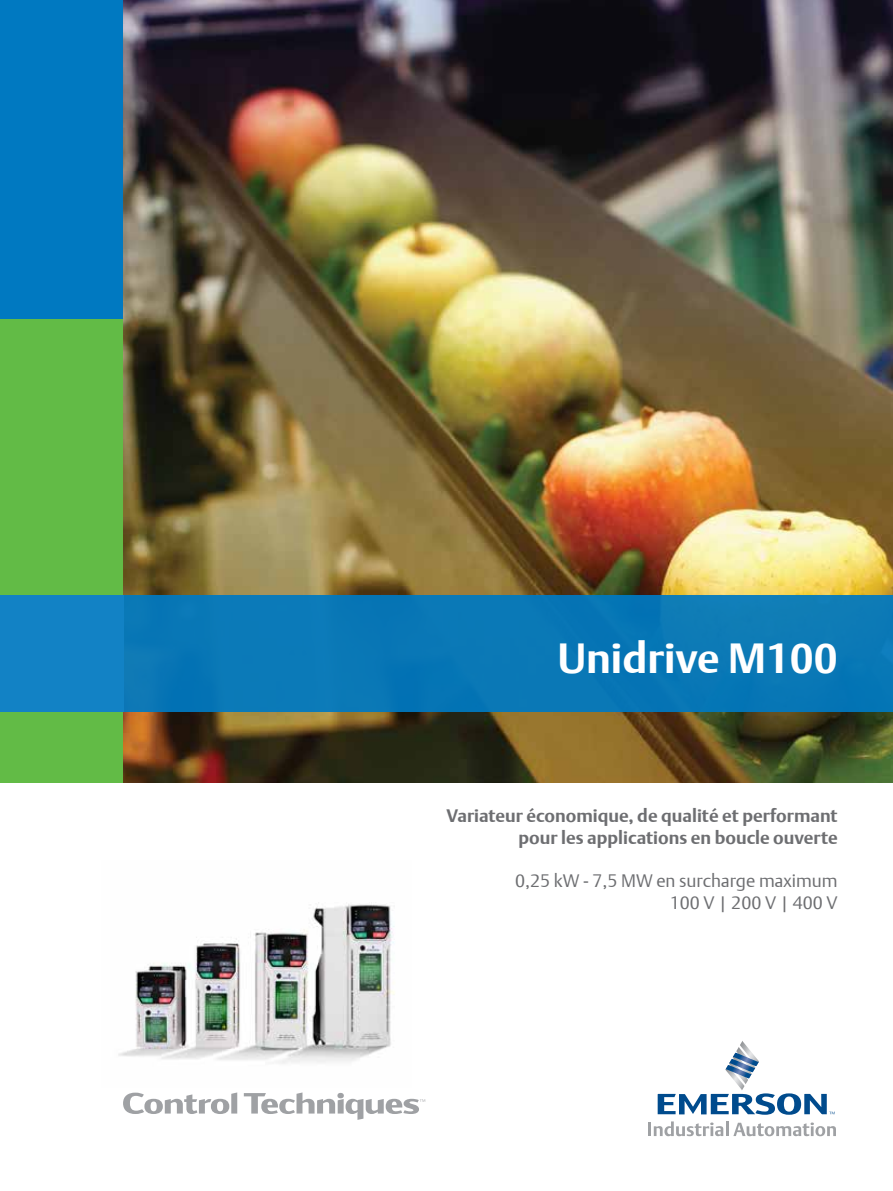
<style>
.page{position:relative;width:893px;height:1191px;background:#fff}
.page>*{position:absolute;margin:0;border:0;box-sizing:border-box;transform-origin:0 0}
.t1{font:700 42px "DTL Argo T";color:#fff}
.t2{font:700 18px/21.6px "DTL Argo T";color:#6d6e71;text-align:right}
.t3{font:18px/21.6px "DTL Argo T Light";color:#6d6e71;text-align:right}
</style>
<div class="page">
<svg style="left:658px;top:1041px;width:177px;height:73px"></svg>
<hr style="left:648px;top:1122px;width:3px;height:14px;background:#9fa1a4">
<svg style="left:654px;top:1121px;width:182px;height:15px"></svg>
<div style="left:0;top:0;width:125px;height:726px;background:#0079c1"></div>
<div style="left:0;top:319px;width:123px;height:463px;background:#62bb46"></div>
<img style="left:123px;top:0;width:770px;height:782px">
<div style="left:0;top:595px;width:893px;height:117px;background:linear-gradient(to right,#0d7cbe,#0876b2)"></div>
<img style="left:118px;top:902px;width:277px;height:162px">
<svg style="left:123px;top:1092px;width:114px;height:22px"></svg>
<svg style="left:244px;top:1092px;width:181px;height:27px"></svg>
<h1 class="t1" style="left:558px;top:633px;width:282px">Unidrive M100</h1>
<p class="t2" style="left:446px;top:805px;width:393px">Variateur économique, de qualité et performant pour les applications en boucle ouverte</p>
<p class="t3" style="left:515px;top:869px;width:324px">0,25 kW - 7,5 MW en surcharge maximum<br>100 V | 200 V | 400 V</p>
</div>
